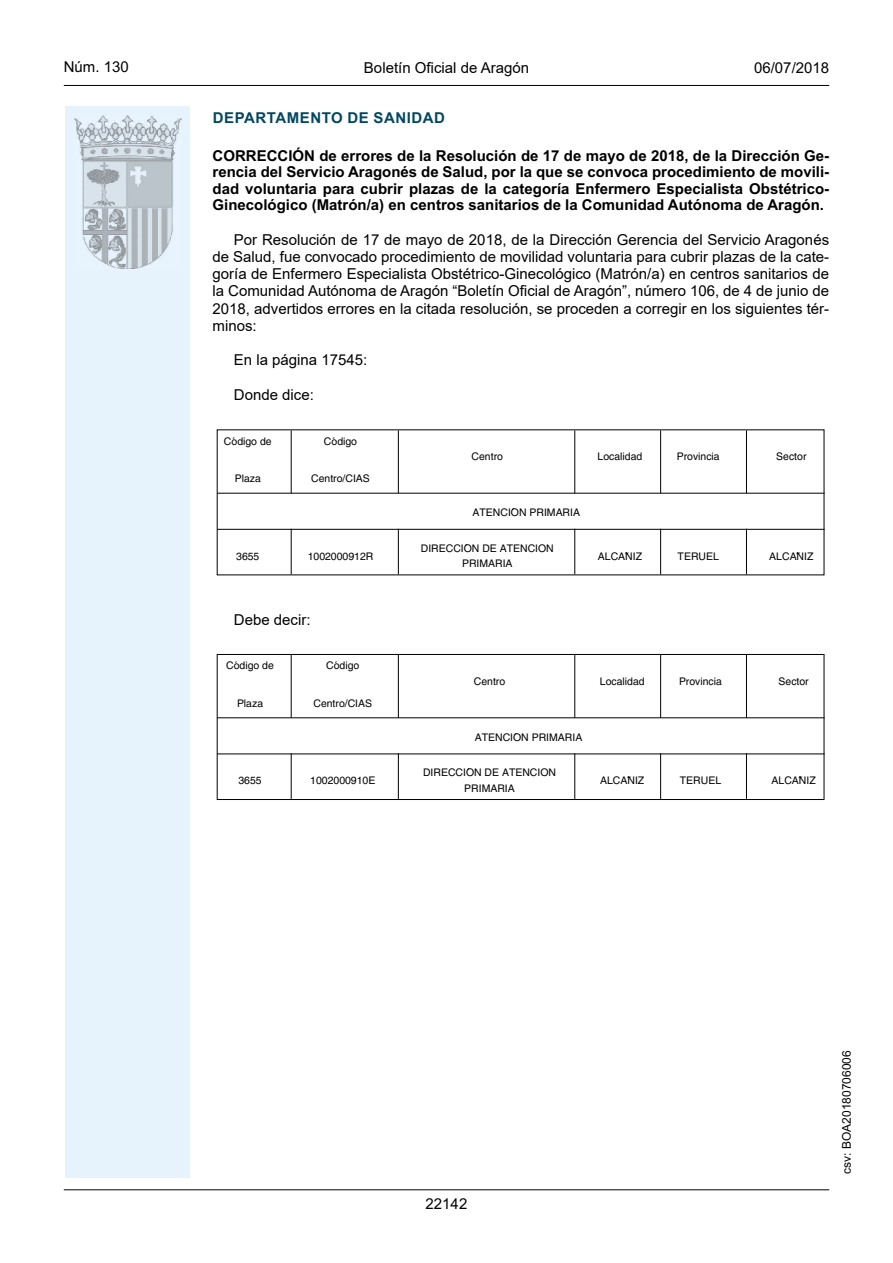
<style>
.page{position:relative;width:893px;height:1263px;background:#fff}
.page>*{position:absolute;margin:0;border:0;box-sizing:border-box;transform-origin:0 0}
.inicio_de_parrafo{font:15px/17.2px "Arial";color:#000;text-align:justify}
.Titulo_text{font:700 15px/16.5px "Arial";color:#000;text-align:justify}
.estilo_head-c{font:15px "Arial";color:#000}
.emisor_text{font:700 15px "Arial";letter-spacing:.035em;color:#004762}
.estilo_head-d{font:15px "Arial MT2";color:#000}
.estilo_head-i{font:15px "Arial MT2";color:#000}
.numero_pagina{font:15px "Arial MT2";color:#000}
.estilo_head-i-2{font:12px "Arial MT2";color:#000}
.t1{font:10.5px/15.8px "Helvetica";color:#000;text-align:center}
</style>
<div class="page">
<div style="left:65px;top:106px;width:125px;height:1072px;background:#e6f3fd"></div>
<img style="left:75px;top:115px;width:106px;height:153px">
<hr style="left:64px;top:85px;width:765px;height:1px;background:#000">
<hr style="left:64px;top:1189px;width:765px;height:1px;background:#000">
<hr style="left:217px;top:493px;width:608px;height:1px;background:#000">
<hr style="left:217px;top:529px;width:608px;height:1px;background:#000">
<hr style="left:291px;top:430px;width:1px;height:63px;background:#000">
<hr style="left:291px;top:529px;width:1px;height:45px;background:#000">
<hr style="left:398px;top:430px;width:1px;height:63px;background:#000">
<hr style="left:398px;top:529px;width:1px;height:45px;background:#000">
<hr style="left:574px;top:430px;width:1px;height:63px;background:#000">
<hr style="left:574px;top:529px;width:1px;height:45px;background:#000">
<hr style="left:660px;top:430px;width:1px;height:63px;background:#000">
<hr style="left:660px;top:529px;width:1px;height:45px;background:#000">
<hr style="left:746px;top:430px;width:1px;height:63px;background:#000">
<hr style="left:746px;top:529px;width:1px;height:45px;background:#000">
<div style="left:217px;top:654px;width:607px;height:146px;border:1px solid #000"></div>
<hr style="left:217px;top:717px;width:608px;height:1px;background:#000">
<hr style="left:217px;top:754px;width:608px;height:1px;background:#000">
<hr style="left:291px;top:655px;width:1px;height:63px;background:#000">
<hr style="left:291px;top:753px;width:1px;height:46px;background:#000">
<hr style="left:398px;top:655px;width:1px;height:63px;background:#000">
<hr style="left:398px;top:753px;width:1px;height:46px;background:#000">
<hr style="left:574px;top:655px;width:1px;height:63px;background:#000">
<hr style="left:574px;top:753px;width:1px;height:46px;background:#000">
<hr style="left:660px;top:655px;width:1px;height:63px;background:#000">
<hr style="left:660px;top:753px;width:1px;height:46px;background:#000">
<hr style="left:746px;top:655px;width:1px;height:63px;background:#000">
<hr style="left:746px;top:753px;width:1px;height:46px;background:#000">
<p class="estilo_head-i" style="left:64px;top:57px;width:67px">Núm. 130</p>
<p class="estilo_head-c" style="left:364px;top:57px;width:167px">Boletín Oficial de Aragón</p>
<p class="estilo_head-d" style="left:754px;top:57px;width:77px">06/07/2018</p>
<p class="emisor_text" style="left:213px;top:107px;width:234px">DEPARTAMENTO DE SANIDAD</p>
<p class="Titulo_text" style="left:213px;top:147px;width:618px">CORRECCIÓN de errores de la Resolución de 17 de mayo de 2018, de la Dirección Ge&shy;rencia del Servicio Aragonés de Salud, por la que se convoca procedimiento de movili&shy;dad voluntaria para cubrir plazas de la categoría Enfermero Especialista Obstétrico-Ginecológico (Matrón/a) en centros sanitarios de la Comunidad Autónoma de Aragón.</p>
<p class="inicio_de_parrafo" style="left:213px;top:231px;width:618px;text-indent:21px">Por Resolución de 17 de mayo de 2018, de la Dirección Gerencia del Servicio Aragonés de Salud, fue convocado procedimiento de movilidad voluntaria para cubrir plazas de la cate&shy;goría de Enfermero Especialista Obstétrico-Ginecológico (Matrón/a) en centros sanitarios de la Comunidad Autónoma de Aragón “Boletín Oficial de Aragón”, número 106, de 4 de junio de 2018, advertidos errores en la citada resolución, se proceden a corregir en los siguientes tér&shy;minos:</p>
<p class="inicio_de_parrafo" style="left:234px;top:351px;width:135px">En la página 17545:</p>
<p class="inicio_de_parrafo" style="left:234px;top:386px;width:82px">Donde dice:</p>
<p class="t1" style="left:224px;top:433px;width:49px">Código de</p>
<p class="t1" style="left:324px;top:433px;width:35px">Código</p>
<p class="t1" style="left:472px;top:449px;width:33px">Centro</p>
<p class="t1" style="left:598px;top:449px;width:46px">Localidad</p>
<p class="t1" style="left:677px;top:449px;width:45px">Provincia</p>
<p class="t1" style="left:776px;top:449px;width:32px">Sector</p>
<p class="t1" style="left:235px;top:471px;width:28px">Plaza</p>
<p class="t1" style="left:311px;top:471px;width:60px">Centro/CIAS</p>
<p class="t1" style="left:473px;top:505px;width:109px">ATENCIÓN PRIMARIA</p>
<p class="t1" style="left:236px;top:548px;width:25px">3655</p>
<p class="t1" style="left:308px;top:548px;width:67px">1002000912R</p>
<p class="t1" style="left:421px;top:540px;width:135px">DIRECCIÓN DE ATENCION<br>PRIMARIA</p>
<p class="t1" style="left:598px;top:548px;width:46px">ALCAÑIZ</p>
<p class="t1" style="left:678px;top:548px;width:43px">TERUEL</p>
<p class="t1" style="left:769px;top:548px;width:46px">ALCAÑIZ</p>
<p class="inicio_de_parrafo" style="left:234px;top:611px;width:78px">Debe decir:</p>
<p class="t1" style="left:226px;top:658px;width:49px">Código de</p>
<p class="t1" style="left:326px;top:658px;width:35px">Código</p>
<p class="t1" style="left:237px;top:695px;width:28px">Plaza</p>
<p class="t1" style="left:313px;top:695px;width:60px">Centro/CIAS</p>
<p class="t1" style="left:474px;top:673px;width:33px">Centro</p>
<p class="t1" style="left:600px;top:673px;width:46px">Localidad</p>
<p class="t1" style="left:679px;top:673px;width:45px">Provincia</p>
<p class="t1" style="left:778px;top:673px;width:32px">Sector</p>
<p class="t1" style="left:475px;top:729px;width:109px">ATENCIÓN PRIMARIA</p>
<p class="t1" style="left:238px;top:773px;width:25px">3655</p>
<p class="t1" style="left:310px;top:773px;width:67px">1002000910E</p>
<p class="t1" style="left:423px;top:765px;width:135px">DIRECCIÓN DE ATENCION<br>PRIMARIA</p>
<p class="t1" style="left:600px;top:773px;width:46px">ALCAÑIZ</p>
<p class="t1" style="left:680px;top:773px;width:43px">TERUEL</p>
<p class="t1" style="left:772px;top:773px;width:46px">ALCAÑIZ</p>
<p class="numero_pagina" style="left:426px;top:1193px;width:43px">22142</p>
<p class="estilo_head-i-2" style="left:838px;top:1174px;width:125px;rotate:-90deg">csv: BOA20180706006</p>
</div>
